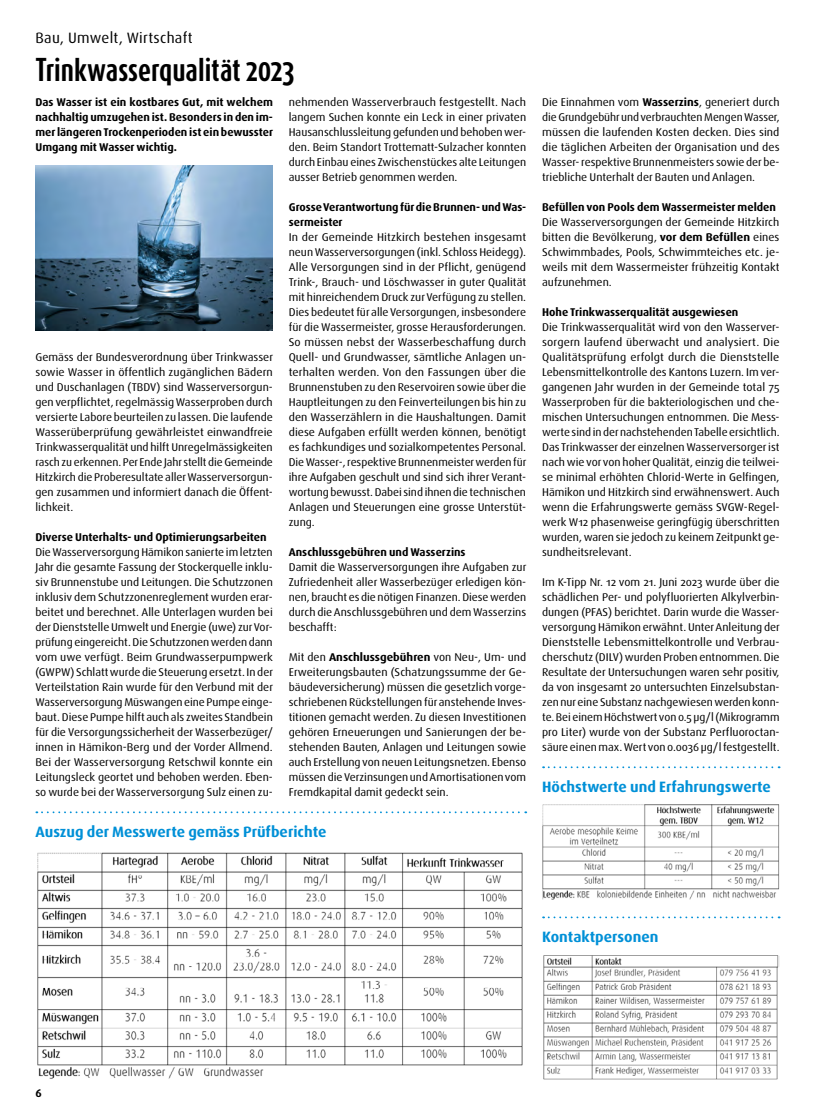
<style>
.page{position:relative;width:815px;height:1117px;background:#fff}
.page>*{position:absolute;margin:0;border:0;box-sizing:border-box;transform-origin:0 0}
.t1{font:700 27.5px "Dax Compact Pro";color:#000}
.t2{font:700 15px "Dax Pro";color:#0090d7}
.t3{font:15px "Dax Pro";letter-spacing:.02em;color:#000}
.t4{font:11.25px/15px "Dax Pro";color:#000;text-align:justify}
.t5{font:11.25px/15px "Dax Pro";color:#000;text-align:justify;scale:1.04 1}
.t6{font:11.25px/15px "Dax Pro";color:#000;text-align:justify;scale:1.05 1}
.t7{font:700 11.25px/15px "Dax Pro";color:#000;text-align:justify}
.s1{font-weight:700}
</style>
<div class="page">
<svg style="left:543px;top:766px;width:237px;height:2px"></svg>
<img style="left:542px;top:804px;width:238px;height:95px">
<svg style="left:36px;top:811px;width:490px;height:2px"></svg>
<img style="left:37px;top:852px;width:486px;height:227px">
<svg style="left:543px;top:916px;width:237px;height:2px"></svg>
<img style="left:543px;top:955px;width:237px;height:125px">
<img style="left:35px;top:166px;width:238px;height:165px">
<h2 class="t3" style="left:35px;top:29px;width:159px">Bau, Umwelt, Wirtschaft</h2>
<h1 class="t1" style="left:35px;top:51px;width:261px">Trinkwasserqualität 2023</h1>
<p class="t7" style="left:35px;top:94px;width:239px">Das Wasser ist ein kostbares Gut, mit welchem nachhaltig umzugehen ist. Besonders in den im&shy;mer längeren Trockenperioden ist ein bewusster Umgang mit Wasser wichtig.</p>
<p class="t6" style="left:289px;top:94px;width:228px">nehmenden Wasserverbrauch festgestellt. Nach langem Suchen konnte ein Leck in einer privaten Hausanschlussleitung gefunden und behoben wer&shy;den. Beim Standort Trottematt-Sulzacher konnten durch Einbau eines Zwischenstückes alte Leitungen ausser Betrieb genommen werden.</p>
<p class="t7" style="left:289px;top:199px;width:239px">Grosse Verantwortung für die Brunnen- und Was&shy;sermeister</p>
<p class="t6" style="left:289px;top:229px;width:228px">In der Gemeinde Hitzkirch bestehen insgesamt neun Wasserversorgungen (inkl. Schloss Heidegg).<br>Alle Versorgungen sind in der Pflicht, genügend Trink-, Brauch- und Löschwasser in guter Qualität mit hinreichendem Druck zur Verfügung zu stellen.<br>Dies bedeutet für alle Versorgungen, insbesondere für die Wassermeister, grosse Herausforderungen.<br>So müssen nebst der Wasserbeschaffung durch Quell- und Grundwasser, sämtliche Anlagen un&shy;terhalten werden. Von den Fassungen über die Brunnenstuben zu den Reservoiren sowie über die Hauptleitungen zu den Feinverteilungen bis hin zu den Wasserzählern in die Haushaltungen. Damit diese Aufgaben erfüllt werden können, benötigt es fachkundiges und sozialkompetentes Personal.<br>Die Wasser-, respektive Brunnenmeister werden für ihre Aufgaben geschult und sind sich ihrer Verant&shy;wortung bewusst. Dabei sind ihnen die technischen Anlagen und Steuerungen eine grosse Unterstüt&shy;zung.</p>
<p class="t7" style="left:289px;top:544px;width:178px">Anschlussgebühren und Wasserzins</p>
<p class="t4" style="left:289px;top:559px;width:239px">Damit die Wasserversorgungen ihre Aufgaben zur Zufriedenheit aller Wasserbezüger erledigen kön&shy;nen, braucht es die nötigen Finanzen. Diese werden durch die Anschlussgebühren und dem Wasserzins beschafft:</p>
<p class="t4" style="left:289px;top:649px;width:239px">Mit den <span class="s1">Anschlussgebühren</span> von Neu-, Um- und Erweiterungsbauten (Schatzungssumme der Ge&shy;bäudeversicherung) müssen die gesetzlich vorge&shy;schriebenen Rückstellungen für anstehende Inves&shy;titionen gemacht werden. Zu diesen Investitionen gehören Erneuerungen und Sanierungen der be&shy;stehenden Bauten, Anlagen und Leitungen sowie auch Erstellung von neuen Leitungsnetzen. Ebenso müssen die Verzinsungen und Amortisationen vom Fremdkapital damit gedeckt sein.</p>
<p class="t5" style="left:35px;top:349px;width:230px">Gemäss der Bundesverordnung über Trinkwasser sowie Wasser in öffentlich zugänglichen Bädern und Duschanlagen (TBDV) sind Wasserversorgun&shy;gen verpflichtet, regelmässig Wasserproben durch versierte Labore beurteilen zu lassen. Die laufende Wasserüberprüfung gewährleistet einwandfreie Trinkwasserqualität und hilft Unregelmässigkeiten rasch zu erkennen. Per Ende Jahr stellt die Gemeinde Hitzkirch die Proberesultate aller Wasserversorgun&shy;gen zusammen und informiert danach die Öffent&shy;lichkeit.</p>
<p class="t7" style="left:35px;top:529px;width:233px">Diverse Unterhalts- und Optimierungsarbeiten</p>
<p class="t4" style="left:35px;top:544px;width:239px">Die Wasserversorgung Hämikon sanierte im letzten Jahr die gesamte Fassung der Stockerquelle inklu&shy;siv Brunnenstube und Leitungen. Die Schutzzonen inklusiv dem Schutzzonenreglement wurden erar&shy;beitet und berechnet. Alle Unterlagen wurden bei der Dienststelle Umwelt und Energie (uwe) zur Vor&shy;prüfung eingereicht. Die Schutzzonen werden dann vom uwe verfügt. Beim Grundwasserpumpwerk (GWPW) Schlatt wurde die Steuerung ersetzt. In der Verteilstation Rain wurde für den Verbund mit der Wasserversorgung Müswangen eine Pumpe einge&shy;baut. Diese Pumpe hilft auch als zweites Standbein für die Versorgungssicherheit der Wasserbezüger/ innen in Hämikon-Berg und der Vorder Allmend.<br>Bei der Wasserversorgung Retschwil konnte ein Leitungsleck geortet und behoben werden. Eben&shy;so wurde bei der Wasserversorgung Sulz einen zu-</p>
<h2 class="t2" style="left:35px;top:821px;width:292px">Auszug der Messwerte gemäss Prüfberichte</h2>
<p class="t4" style="left:542px;top:94px;width:239px">Die Einnahmen vom <span class="s1">Wasserzins</span>, generiert durch die Grundgebühr und verbrauchten Mengen Wasser, müssen die laufenden Kosten decken. Dies sind die täglichen Arbeiten der Organisation und des Wasser- respektive Brunnenmeisters sowie der be&shy;triebliche Unterhalt der Bauten und Anlagen.</p>
<p class="t7" style="left:542px;top:199px;width:235px">Befüllen von Pools dem Wassermeister melden</p>
<p class="t5" style="left:542px;top:214px;width:230px">Die Wasserversorgungen der Gemeinde Hitzkirch bitten die Bevölkerung, <span class="s1">vor dem Befüllen</span> eines Schwimmbades, Pools, Schwimmteiches etc. je&shy;weils mit dem Wassermeister frühzeitig Kontakt aufzunehmen.</p>
<p class="t7" style="left:542px;top:304px;width:198px">Hohe Trinkwasserqualität ausgewiesen</p>
<p class="t5" style="left:542px;top:319px;width:230px">Die Trinkwasserqualität wird von den Wasserver&shy;sorgern laufend überwacht und analysiert. Die Qualitätsprüfung erfolgt durch die Dienststelle Lebensmittelkontrolle des Kantons Luzern. Im ver&shy;gangenen Jahr wurden in der Gemeinde total 75<br>Wasserproben für die bakteriologischen und che&shy;mischen Untersuchungen entnommen. Die Mess&shy;werte sind in der nachstehenden Tabelle ersichtlich.<br>Das Trinkwasser der einzelnen Wasserversorger ist nach wie vor von hoher Qualität, einzig die teilwei&shy;se minimal erhöhten Chlorid-Werte in Gelfingen, Hämikon und Hitzkirch sind erwähnenswert. Auch wenn die Erfahrungswerte gemäss SVGW-Regel&shy;werk W12 phasenweise geringfügig überschritten wurden, waren sie jedoch zu keinem Zeitpunkt ge&shy;sundheitsrelevant.</p>
<p class="t4" style="left:542px;top:574px;width:239px">Im K-Tipp Nr. 12 vom 21. Juni 2023 wurde über die schädlichen Per- und polyfluorierten Alkylverbin&shy;dungen (PFAS) berichtet. Darin wurde die Wasser&shy;versorgung Hämikon erwähnt. Unter Anleitung der Dienststelle Lebensmittelkontrolle und Verbrau&shy;cherschutz (DILV) wurden Proben entnommen. Die Resultate der Untersuchungen waren sehr positiv, da von insgesamt 20 untersuchten Einzelsubstan&shy;zen nur eine Substanz nachgewiesen werden konn&shy;te. Bei einem Höchstwert von 0.5 µg/l (Mikrogramm pro Liter) wurde von der Substanz Perfluoroctan&shy;säure einen max. Wert von 0.0036 µg/l festgestellt.</p>
<h2 class="t2" style="left:542px;top:776px;width:230px">Höchstwerte und Erfahrungswerte</h2>
<h2 class="t2" style="left:542px;top:926px;width:118px">Kontaktpersonen</h2>
<p class="t7" style="left:35px;top:1084px;width:8px">6</p>
</div>
